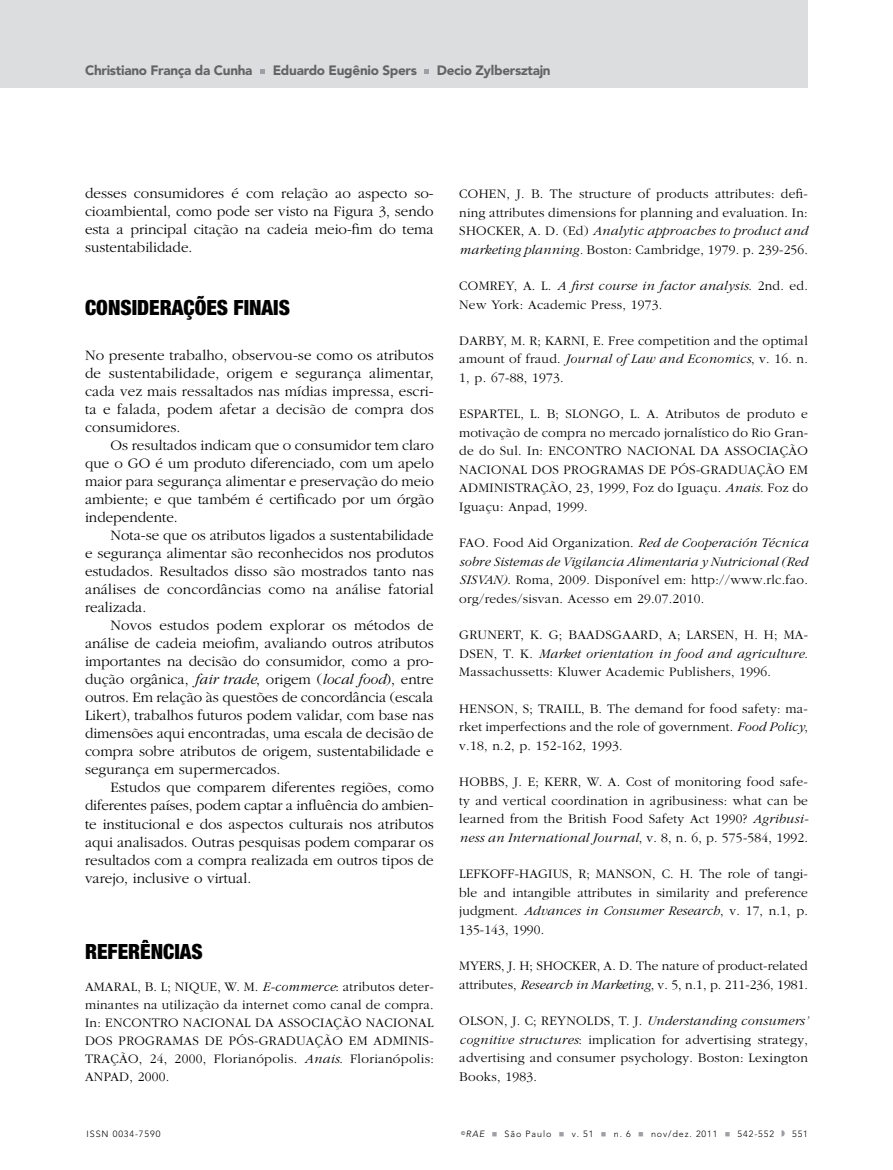
<style>
.page{position:relative;width:893px;height:1170px;background:#fff}
.page>*{position:absolute;margin:0;border:0;box-sizing:border-box;transform-origin:0 0}
.t1{font:900 condensed 21px "Helvetica Neue LT Std";color:#000}
.t2{font:300 15px/18px "Garamond";color:#000;text-align:justify}
.t3{font:300 13.5px/18.5px "Garamond";letter-spacing:.02em;color:#000;text-align:justify}
.t4{font:900 13.5px "Avenir LT Std";letter-spacing:-.02em;color:#636466}
.t5{font:300 9px "Avenir LT Std";letter-spacing:.1em;color:#000}
.s1{font-style:italic}
.s2{color:#9d9fa2}
</style>
<div class="page">
<div style="left:0;top:0;width:808px;height:87px;background:#dcddde"></div>
<svg style="left:260px;top:69px;width:5px;height:5px"></svg>
<svg style="left:424px;top:69px;width:5px;height:5px"></svg>
<svg style="left:781px;top:1130px;width:4px;height:6px"></svg>
<p class="t4" style="left:85px;top:62px;width:169px">Christiano França da Cunha</p>
<p class="t4" style="left:273px;top:62px;width:146px">Eduardo Eugênio Spers</p>
<p class="t4" style="left:437px;top:62px;width:115px">Decio Zylbersztajn</p>
<p class="t2" style="left:85px;top:185px;width:350px">desses consumidores é com relação ao aspecto so&shy;cioambiental, como pode ser visto na Figura 3, sendo esta a principal citação na cadeia meio-fim do tema sustentabilidade.</p>
<h1 class="t1" style="left:85px;top:295px;width:207px">CONSIDERAÇÕES FINAIS</h1>
<p class="t2" style="left:85px;top:347px;width:350px">No presente trabalho, observou-se como os atributos de sustentabilidade, origem e segurança alimentar, cada vez mais ressaltados nas mídias impressa, escri&shy;ta e falada, podem afetar a decisão de compra dos consumidores.</p>
<p class="t2" style="left:85px;top:437px;width:350px;text-indent:26px">Os resultados indicam que o consumidor tem claro que o GO é um produto diferenciado, com um apelo maior para segurança alimentar e preservação do meio ambiente; e que também é certificado por um órgão independente.</p>
<p class="t2" style="left:85px;top:527px;width:350px;text-indent:26px">Nota-se que os atributos ligados a sustentabilidade e segurança alimentar são reconhecidos nos produtos estudados. Resultados disso são mostrados tanto nas análises de concordâncias como na análise fatorial realizada.</p>
<p class="t2" style="left:85px;top:617px;width:350px;text-indent:26px">Novos estudos podem explorar os métodos de análise de cadeia meiofim, avaliando outros atributos importantes na decisão do consumidor, como a pro&shy;dução orgânica, <span class="s1">fair trade</span>, origem (<span class="s1">local food</span>), entre outros. Em relação às questões de concordância (escala Likert), trabalhos futuros podem validar, com base nas dimensões aqui encontradas, uma escala de decisão de compra sobre atributos de origem, sustentabilidade e segurança em supermercados.</p>
<p class="t2" style="left:85px;top:779px;width:350px;text-indent:26px">Estudos que comparem diferentes regiões, como diferentes países, podem captar a influência do ambien&shy;te institucional e dos aspectos culturais nos atributos aqui analisados. Outras pesquisas podem comparar os resultados com a compra realizada em outros tipos de varejo, inclusive o virtual.</p>
<h1 class="t1" style="left:85px;top:938px;width:119px">REFERÊNCIAS</h1>
<p class="t3" style="left:85px;top:977px;width:350px;line-height:18px">AMARAL, B. L; NIQUE, W. M. <span class="s1">E-commerce</span>: atributos deter&shy;minantes na utilização da internet como canal de compra.<br>In: ENCONTRO NACIONAL DA ASSOCIAÇÃO NACIONAL DOS PROGRAMAS DE PÓS-GRADUAÇÃO EM ADMINIS-TRAÇÃO, 24, 2000, Florianópolis. <span class="s1">Anais</span>. Florianópolis:<br>ANPAD, 2000.</p>
<p class="t3" style="left:459px;top:185px;width:350px">COHEN, J. B. The structure of products attributes: defi&shy;ning attributes dimensions for planning and evaluation. In:<br>SHOCKER, A. D. (Ed) <span class="s1">Analytic approaches to product and marketing planning.</span> Boston: Cambridge, 1979. p. 239-256.</p>
<p class="t3" style="left:459px;top:277px;width:350px">COMREY, A. L. <span class="s1">A first course in factor analysis</span>. 2nd. ed.<br>New York: Academic Press, 1973.</p>
<p class="t3" style="left:459px;top:332px;width:350px">DARBY, M. R; KARNI, E. Free competition and the optimal amount of fraud. <span class="s1">Journal of Law and Economics</span>, v. 16. n.<br>1, p. 67-88, 1973.</p>
<p class="t3" style="left:459px;top:405px;width:350px">ESPARTEL, L. B; SLONGO, L. A. Atributos de produto e motivação de compra no mercado jornalístico do Rio Gran&shy;de do Sul. In: ENCONTRO NACIONAL DA ASSOCIAÇÃO NACIONAL DOS PROGRAMAS DE PÓS-GRADUAÇÃO EM ADMINISTRAÇÃO, 23, 1999, Foz do Iguaçu. <span class="s1">Anais</span>. Foz do Iguaçu: Anpad, 1999.</p>
<p class="t3" style="left:459px;top:534px;width:350px">FAO. Food Aid Organization. <span class="s1">Red de Cooperación Técnica sobre Sistemas de Vigilancia Alimentaria y Nutricional (Red SISVAN)</span>. Roma, 2009. Disponível em: http://www.rlc.fao. org/redes/sisvan. Acesso em 29.07.2010.</p>
<p class="t3" style="left:459px;top:626px;width:350px">GRUNERT, K. G; BAADSGAARD, A; LARSEN, H. H; MA-DSEN, T. K. <span class="s1">Market orientation in food and agriculture</span>.<br>Massachussetts: Kluwer Academic Publishers, 1996.</p>
<p class="t3" style="left:459px;top:699px;width:350px">HENSON, S; TRAILL, B. The demand for food safety: ma&shy;rket imperfections and the role of government. <span class="s1">Food Policy</span>, v.18, n.2, p. 152-162, 1993.</p>
<p class="t3" style="left:459px;top:773px;width:351px">HOBBS, J. E; KERR, W. A. Cost of monitoring food safe&shy;ty and vertical coordination in agribusiness: what can be learned from the British Food Safety Act 1990? <span class="s1">Agribusi&shy;ness an International Journal</span>, v. 8, n. 6, p. 575-584, 1992.</p>
<p class="t3" style="left:459px;top:864px;width:350px">LEFKOFF-HAGIUS, R; MANSON, C. H. The role of tangi&shy;ble and intangible attributes in similarity and preference judgment. <span class="s1">Advances in Consumer Research</span>, v. 17, n.1, p.<br>135-143, 1990.</p>
<p class="t3" style="left:459px;top:956px;width:350px">MYERS, J. H; SHOCKER, A. D. The nature of product-related attributes, <span class="s1">Research in Marketing</span>, v. 5, n.1, p. 211-236, 1981.</p>
<p class="t3" style="left:459px;top:1011px;width:350px">OLSON, J. C; REYNOLDS, T. J. <span class="s1">Understanding consumers’ cognitive structures</span>: implication for advertising strategy, advertising and consumer psychology. Boston: Lexington Books, 1983.</p>
<p class="t5" style="left:87px;top:1128px;width:75px">ISSN 0034-7590</p>
<p class="t5" style="left:461px;top:1128px;width:315px"><sup>©</sup><span class="s1">RAE</span> <span class="s2">■</span> São Paulo <span class="s2">■</span> v. 51 <span class="s2">■</span> n. 6 <span class="s2">■</span> nov/dez. 2011 <span class="s2">■</span> 542-552</p>
<p class="t5" style="left:792px;top:1128px;width:17px">551</p>
</div>
